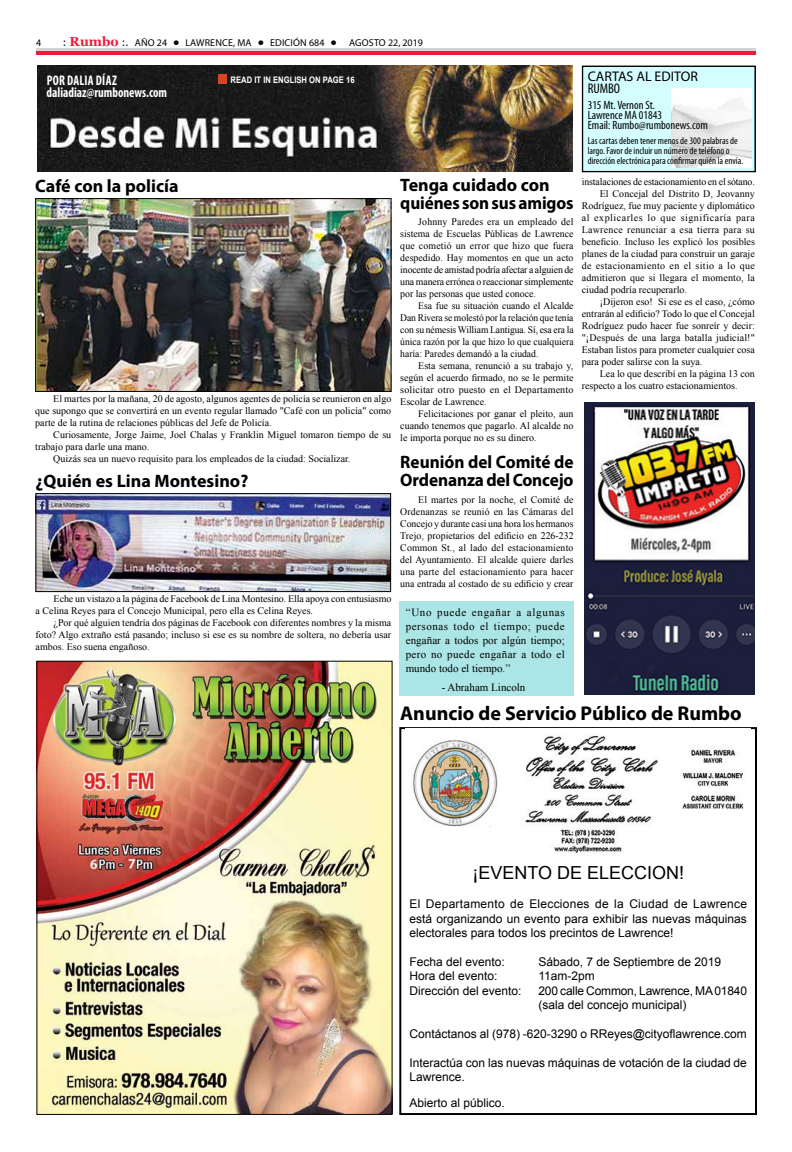
<style>
.page{position:relative;width:792px;height:1152px;background:#fff}
.page>*{position:absolute;margin:0;border:0;box-sizing:border-box;transform-origin:0 0}
.t1{font:700 20px "Myriad Pro";color:#000}
.t2{font:700 18px/18px "Myriad Pro";color:#000}
.t3{font:700 18px/18px "Myriad Pro";color:#000;scale:.96 1}
.t4{font:18px "Arial";color:#000}
.t5{font:700 condensed 14px/12px "Myriad Pro";color:#fff;scale:.9 1}
.t6{font:14px "Myriad Pro";color:#000}
.t7{font:condensed 14px "Myriad Pro";color:#000}
.t8{font:12px/14.4px "Arial";color:#000}
.t9{font:condensed 12px/10px "Myriad Pro";color:#000}
.t10{font:11px/14px "Times New Roman";letter-spacing:.005em;color:#000;text-align:justify}
.t11{font:10px/12px "Times New Roman";color:#000;text-align:justify}
.t12{font:10px/12px "Times New Roman";color:#000;text-align:justify;scale:.96 1}
.t13{font:condensed 10px/10px "Myriad Pro";color:#000}
.t14{font:10px "Myriad Pro";letter-spacing:.02em;color:#000}
.t15{font:10px "Times New Roman";letter-spacing:.05em;color:#000}
.t16{font:10px "Times New Roman";letter-spacing:.025em;color:#000}
.t17{font:10px "Times New Roman";letter-spacing:.03em;color:#000}
.t18{font:700 9px "Arial";color:#fff;scale:.85 1}
.s1{font-family:"Tahoma"}
.s2{font-family:"Georgia";font-weight:700;font-size:13px;color:#ed1a3b}
.s3{font-family:"Tahoma";font-weight:700}
</style>
<div class="page">
<div style="left:36px;top:50px;width:720px;height:5px;background:#ed1a3b"></div>
<hr style="left:36px;top:48px;width:720px;height:2px;background:#d1d3d4">
<div style="left:400px;top:601px;width:174px;height:95px;background:#abe5e6"></div>
<div style="left:582px;top:66px;width:174px;height:106px;background:#d3fdff"></div>
<div style="left:583px;top:66px;width:172px;height:105px;border:1px solid #000"></div>
<img style="left:672px;top:88px;width:80px;height:79px">
<img style="left:37px;top:65px;width:536px;height:106px">
<div style="left:218px;top:74px;width:9px;height:9px;background:#d74526"></div>
<img style="left:39px;top:663px;width:351px;height:450px">
<img style="left:585px;top:402px;width:170px;height:292px">
<img style="left:38px;top:495px;width:351px;height:95px">
<div style="left:36px;top:493px;width:355px;height:99px;border:1px solid #000"></div>
<img style="left:37px;top:200px;width:352px;height:190px">
<div style="left:35px;top:198px;width:356px;height:194px;border:1px solid #000"></div>
<div style="left:399px;top:727px;width:358px;height:388px;border:2px solid #000"></div>
<img style="left:405px;top:728px;width:346px;height:125px">
<p class="t14" style="left:36px;top:36px;width:7px">4</p>
<p class="t14" style="left:63px;top:36px;width:362px"><span class="s1">:</span> <span class="s2">Rumbo</span> <span class="s1">:.</span> AÑO 24 <span class="s3">•</span> LAWRENCE, MA <span class="s3">•</span> EDICIÓN 684 <span class="s3">•</span> AGOSTO 22, 2019</p>
<h3 class="t5" style="left:47px;top:74px;width:135px">POR DALIA DÍAZ daliadiaz@rumbonews.com</h3>
<p class="t18" style="left:231px;top:74px;width:147px">READ IT IN ENGLISH ON PAGE 16</p>
<h2 class="t2" style="left:35px;top:176px;width:145px">Café con la policía</h2>
<p class="t11" style="left:35px;top:392px;width:358px;text-indent:18px">El martes por la mañana, 20 de agosto, algunos agentes de policía se reunieron en algo que supongo que se convertirá en un evento regular llamado "Café con un policía" como parte de la rutina de relaciones públicas del Jefe de Policía.</p>
<p class="t11" style="left:53px;top:428px;width:339px">Curiosamente, Jorge Jaime, Joel Chalas y Franklin Miguel tomaron tiempo de su</p>
<p class="t11" style="left:35px;top:440px;width:116px">trabajo para darle una mano.</p>
<p class="t11" style="left:53px;top:452px;width:299px">Quizás sea un nuevo requisito para los empleados de la ciudad: Socializar.</p>
<h2 class="t2" style="left:36px;top:472px;width:214px">¿Quién es Lina Montesino?</h2>
<p class="t11" style="left:36px;top:592px;width:357px;text-indent:18px">Eche un vistazo a la página de Facebook de Lina Montesino. Ella apoya con entusiasmo a Celina Reyes para el Concejo Municipal, pero ella es Celina Reyes.</p>
<p class="t11" style="left:36px;top:616px;width:357px;text-indent:18px">¿Por qué alguien tendría dos páginas de Facebook con diferentes nombres y la misma foto? Algo extraño está pasando; incluso si ese es su nombre de soltera, no debería usar ambos. Eso suena engañoso.</p>
<h2 class="t2" style="left:400px;top:175px;width:175px">Tenga cuidado con quiénes son sus amigos</h2>
<p class="t11" style="left:400px;top:216px;width:175px;text-indent:18px">Johnny Paredes era un empleado del sistema de Escuelas Públicas de Lawrence que cometió un error que hizo que fuera despedido. Hay momentos en que un acto inocente de amistad podría afectar a alguien de una manera errónea o reaccionar simplemente por las personas que usted conoce.</p>
<p class="t12" style="left:400px;top:300px;width:182px;text-indent:18px">Esa fue su situación cuando el Alcalde Dan Rivera se molestó por la relación que tenía con su némesis William Lantigua. Sí, esa era la única razón por la que hizo lo que cualquiera haría: Paredes demandó a la ciudad.</p>
<p class="t11" style="left:400px;top:360px;width:175px;text-indent:18px">Esta semana, renunció a su trabajo y, según el acuerdo firmado, no se le permite solicitar otro puesto en el Departamento Escolar de Lawrence.</p>
<p class="t11" style="left:400px;top:408px;width:175px;text-indent:18px">Felicitaciones por ganar el pleito, aun cuando tenemos que pagarlo. Al alcalde no le importa porque no es su dinero.</p>
<h2 class="t3" style="left:400px;top:452px;width:182px">Reunión del Comité de<br>Ordenanza del Concejo</h2>
<p class="t11" style="left:400px;top:493px;width:175px;text-indent:18px">El martes por la noche, el Comité de Ordenanzas se reunió en las Cámaras del Concejo y durante casi una hora los hermanos Trejo, propietarios del edificio en 226-232<br>Common St., al lado del estacionamiento del Ayuntamiento. El alcalde quiere darles una parte del estacionamiento para hacer una entrada al costado de su edificio y crear</p>
<p class="t10" style="left:406px;top:605px;width:161px">“Uno puede engañar a algunas personas todo el tiempo; puede engañar a todos por algún tiempo; pero no puede engañar a todo el mundo todo el tiempo.”</p>
<p class="t10" style="left:442px;top:680px;width:85px">- Abraham Lincoln</p>
<h3 class="t6" style="left:588px;top:67px;width:112px">CARTAS AL EDITOR</h3>
<h3 class="t7" style="left:588px;top:80px;width:34px">RUMBO</h3>
<p class="t9" style="left:588px;top:100px;width:122px">315 Mt. Vernon St.<br>Lawrence MA 01843<br>Email: Rumbo@rumbonews.com</p>
<p class="t13" style="left:588px;top:136px;width:157px">Las cartas deben tener menos de 300 palabras de largo. Favor de incluir un número de teléfono o dirección electrónica para confirmar quién la envía.</p>
<p class="t11" style="left:582px;top:175px;width:175px">instalaciones de estacionamiento en el sótano.</p>
<p class="t11" style="left:600px;top:187px;width:157px">El Concejal del Distrito D, Jeovanny</p>
<p class="t11" style="left:582px;top:199px;width:175px">Rodríguez, fue muy paciente y diplomático</p>
<p class="t15" style="left:582px;top:211px;width:175px">al explicarles lo que significaría para</p>
<p class="t16" style="left:582px;top:223px;width:175px">Lawrence renunciar a esa tierra para su</p>
<p class="t11" style="left:582px;top:235px;width:175px">beneficio. Incluso les explicó los posibles</p>
<p class="t11" style="left:582px;top:247px;width:175px">planes de la ciudad para construir un garaje</p>
<p class="t17" style="left:582px;top:259px;width:175px">de estacionamiento en el sitio a lo que</p>
<p class="t11" style="left:582px;top:271px;width:175px">admitieron que si llegara el momento, la</p>
<p class="t11" style="left:582px;top:283px;width:107px">ciudad podría recuperarlo.</p>
<p class="t11" style="left:600px;top:295px;width:157px">¡Dijeron eso! Si ese es el caso, ¿cómo</p>
<p class="t11" style="left:582px;top:307px;width:175px">entrarán al edificio? Todo lo que el Concejal</p>
<p class="t11" style="left:582px;top:319px;width:175px">Rodríguez pudo hacer fue sonreír y decir:</p>
<p class="t11" style="left:582px;top:331px;width:175px">"¡Después de una larga batalla judicial!"</p>
<p class="t11" style="left:582px;top:343px;width:175px">Estaban listos para prometer cualquier cosa</p>
<p class="t11" style="left:582px;top:355px;width:122px">para poder salirse con la suya.</p>
<p class="t11" style="left:600px;top:367px;width:157px">Lea lo que describí en la página 13 con</p>
<p class="t11" style="left:582px;top:379px;width:157px">respecto a los cuatro estacionamientos.</p>
<h1 class="t1" style="left:400px;top:700px;width:343px">Anuncio de Servicio Público de Rumbo</h1>
<h2 class="t4" style="left:472px;top:861px;width:213px">¡EVENTO DE ELECCION!</h2>
<p class="t8" style="left:410px;top:897px;width:339px;text-align:justify">El Departamento de Elecciones de la Ciudad de Lawrence está organizando un evento para exhibir las nuevas máquinas electorales para todos los precintos de Lawrence!</p>
<p class="t8" style="left:410px;top:955px;width:97px">Fecha del evento:</p>
<p class="t8" style="left:538px;top:955px;width:184px">Sábado, 7 de Septiembre de 2019</p>
<p class="t8" style="left:410px;top:969px;width:90px">Hora del evento:</p>
<p class="t8" style="left:538px;top:969px;width:58px">11am-2pm</p>
<p class="t8" style="left:410px;top:983px;width:114px">Dirección del evento:</p>
<p class="t8" style="left:538px;top:983px;width:210px">200 calle Common, Lawrence, MA 01840 (sala del concejo municipal)</p>
<p class="t8" style="left:410px;top:1027px;width:339px">Contáctanos al (978) -620-3290 o RReyes@cityoflawrence.com</p>
<p class="t8" style="left:410px;top:1055px;width:339px">Interactúa con las nuevas máquinas de votación de la ciudad de<br>Lawrence.</p>
<p class="t8" style="left:410px;top:1096px;width:97px">Abierto al público.</p>
</div>
